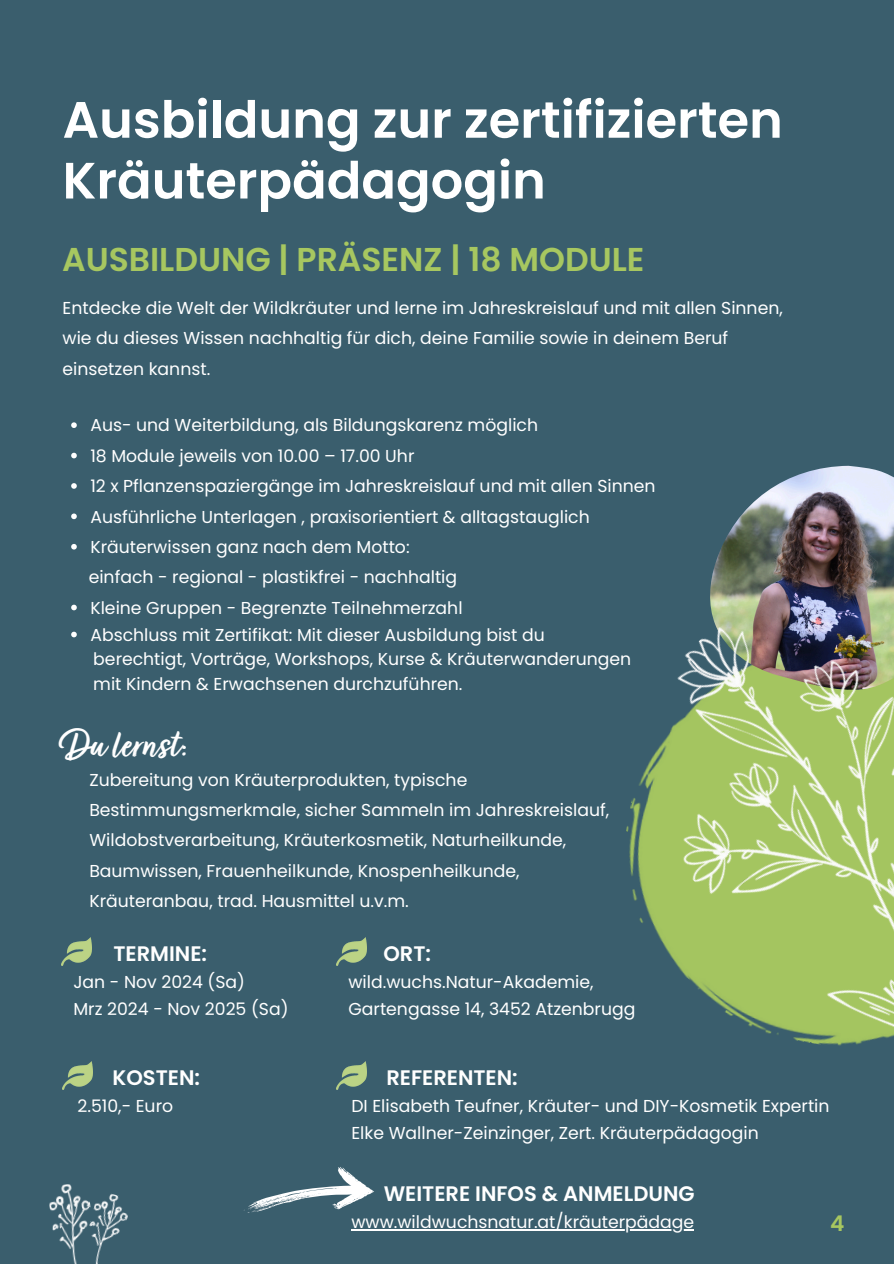
<style>
.page{position:relative;width:894px;height:1264px;background:#fff}
.page>*{position:absolute;margin:0;border:0;box-sizing:border-box;transform-origin:0 0}
.t1{font:600 51px/60.8px "Poppins";color:#fff}
.t2{font:43.5px "Turbinado Bold Pro";color:#fff}
.t3{font:600 33px "Poppins";color:#a7c760}
.t4{font:600 21.6px "Poppins";color:#a7c760}
.t5{font:600 21px "Poppins";color:#fff}
.t6{font:17.25px/30.3px "Poppins";color:#fff}
</style>
<div class="page">
<div style="left:0;top:0;width:893px;height:1263px;background:#3a5e6d"></div>
<svg style="left:71px;top:422px;width:6px;height:6px"></svg>
<svg style="left:71px;top:453px;width:6px;height:5px"></svg>
<svg style="left:71px;top:483px;width:6px;height:6px"></svg>
<svg style="left:71px;top:513px;width:6px;height:6px"></svg>
<svg style="left:71px;top:544px;width:6px;height:5px"></svg>
<svg style="left:71px;top:604px;width:6px;height:6px"></svg>
<svg style="left:71px;top:631px;width:6px;height:6px"></svg>
<img style="left:61px;top:937px;width:30px;height:28px">
<img style="left:62px;top:1061px;width:31px;height:28px">
<img style="left:336px;top:937px;width:31px;height:28px">
<img style="left:336px;top:1061px;width:31px;height:28px">
<img style="left:578px;top:465px;width:315px;height:766px">
<svg style="left:244px;top:1167px;width:131px;height:64px"></svg>
<hr style="left:351px;top:1229px;width:343px;height:1px;background:#fff">
<img style="left:99px;top:1193px;width:29px;height:62px">
<img style="left:49px;top:1184px;width:50px;height:79px">
<p class="t1" style="left:62px;top:89px;width:721px">Ausbildung zur zertifizierten<br>Kräuterpädagogin</p>
<p class="t3" style="left:62px;top:236px;width:583px">AUSBILDUNG | PRÄSENZ | 18 MODULE</p>
<h2 class="t6" style="left:62px;top:293px;width:721px">Entdecke die Welt der Wildkräuter und lerne im Jahreskreislauf und mit allen Sinnen, wie du dieses Wissen nachhaltig für dich, deine Familie sowie in deinem Beruf einsetzen kannst.</h2>
<h3 class="t6" style="left:90px;top:410px;width:449px">Aus- und Weiterbildung, als Bildungskarenz möglich</h3>
<p class="t6" style="left:90px;top:440px;width:325px">18 Module jeweils von 10.00 – 17.00 Uhr</p>
<p class="t6" style="left:90px;top:471px;width:566px">12 x Pflanzenspaziergänge im Jahreskreislauf und mit allen Sinnen</p>
<p class="t6" style="left:90px;top:501px;width:501px">Ausführliche Unterlagen , praxisorientiert &amp; alltagstauglich</p>
<p class="t6" style="left:90px;top:531px;width:321px">Kräuterwissen ganz nach dem Motto:</p>
<p class="t6" style="left:89px;top:562px;width:370px">einfach - regional - plastikfrei - nachhaltig</p>
<p class="t6" style="left:90px;top:592px;width:373px">Kleine Gruppen - Begrenzte Teilnehmerzahl</p>
<p class="t6" style="left:90px;top:619px;width:456px">Abschluss mit Zertifikat: Mit dieser Ausbildung bist du</p>
<p class="t6" style="left:93px;top:644px;width:539px">berechtigt, Vorträge, Workshops, Kurse &amp; Kräuterwanderungen</p>
<p class="t6" style="left:93px;top:669px;width:370px">mit Kindern &amp; Erwachsenen durchzuführen.</p>
<p class="t2" style="left:61px;top:721px;width:128px">Dulernst:</p>
<p class="t6" style="left:89px;top:764px;width:521px">Zubereitung von Kräuterprodukten, typische Bestimmungsmerkmale, sicher Sammeln im Jahreskreislauf, Wildobstverarbeitung, Kräuterkosmetik, Naturheilkunde, Baumwissen, Frauenheilkunde, Knospenheilkunde, Kräuteranbau, trad. Hausmittel u.v.m.</p>
<p class="t5" style="left:113px;top:939px;width:95px">TERMINE:</p>
<p class="t6" style="left:73px;top:968px;width:216px;line-height:27px">Jan - Nov 2024 (Sa)<br>Mrz 2024 - Nov 2025 (Sa)</p>
<p class="t5" style="left:112px;top:1062px;width:89px">KOSTEN:</p>
<p class="t6" style="left:77px;top:1090px;width:97px">2.510,- Euro</p>
<p class="t5" style="left:383px;top:939px;width:49px">ORT:</p>
<p class="t6" style="left:348px;top:968px;width:288px;line-height:27px">wild.wuchs.Natur-Akademie,<br>Gartengasse 14, 3452 Atzenbrugg</p>
<p class="t5" style="left:386px;top:1062px;width:133px">REFERENTEN:</p>
<p class="t6" style="left:351px;top:1092px;width:479px;line-height:27px">DI Elisabeth Teufner, Kräuter- und DIY-Kosmetik Expertin<br>Elke Wallner-Zeinzinger, Zert. Kräuterpädagogin</p>
<p class="t5" style="left:383px;top:1178px;width:312px">WEITERE INFOS &amp; ANMELDUNG</p>
<p class="t6" style="left:351px;top:1206px;width:344px">www.wildwuchsnatur.at/kräuterpädage</p>
<p class="t4" style="left:830px;top:1207px;width:16px">4</p>
</div>
